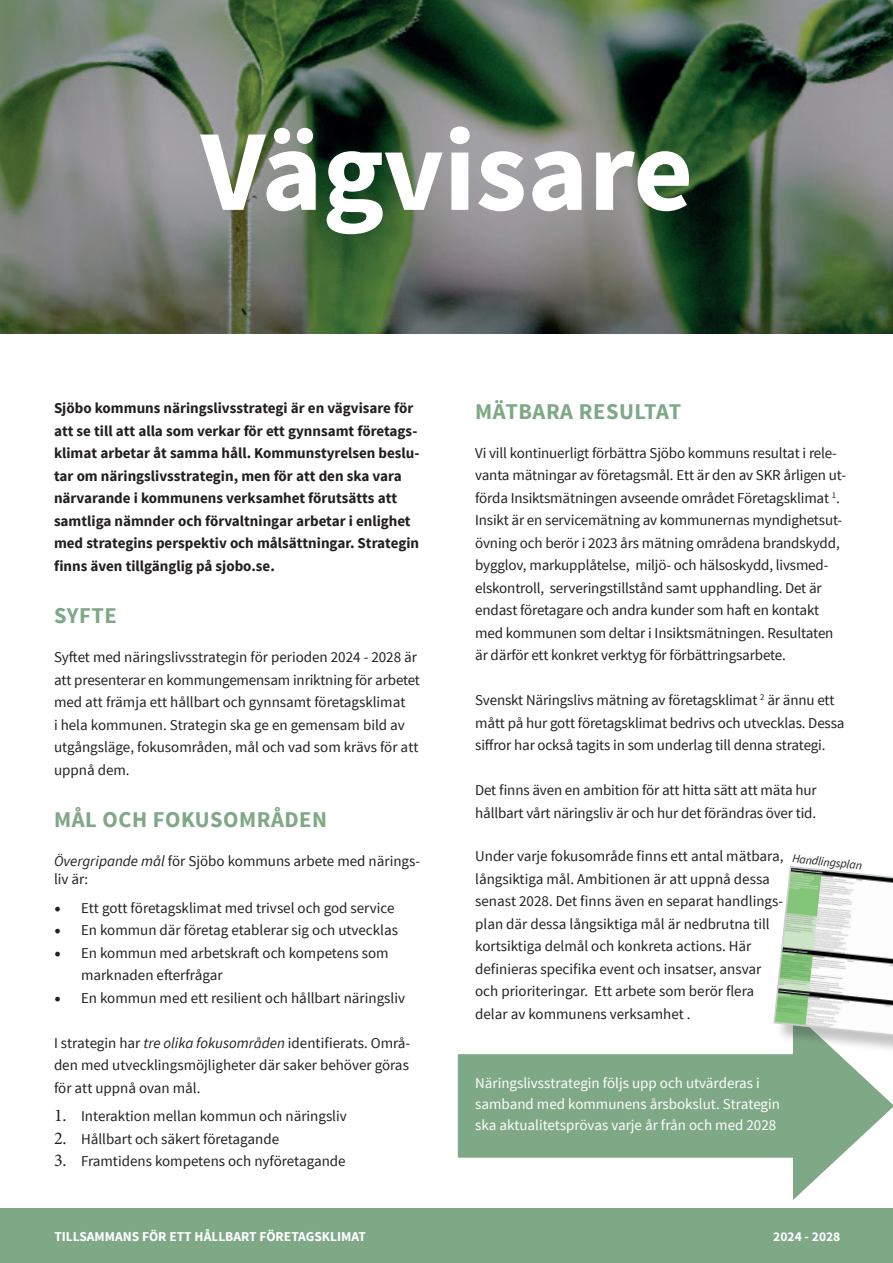
<style>
.page{position:relative;width:893px;height:1263px;background:#fff}
.page>*{position:absolute;margin:0;border:0;box-sizing:border-box;transform-origin:0 0}
.t1{font:700 115.5px "Source Sans Pro";color:#fff}
.t2{font:700 22.5px "Source Sans Pro";letter-spacing:.025em;color:#7fa886}
.t3{font:15px/22.5px "Source Sans Pro";letter-spacing:-.01em;color:#231f20}
.t4{font:700 15px/22.5px "Source Sans Pro";color:#231f20}
.t5{font:15px/21px "Source Sans Pro";color:#fff}
.t6{font:700 13.5px "Source Sans Pro";color:#fff}
.t7{font:italic 12px "Source Sans Pro";color:#231f20}
.s1{font-style:italic}
.s2{font-family:"Minion Pro";font-size:18px}
</style>
<div class="page">
<div style="left:0;top:1209px;width:893px;height:54px;background:#7fa886"></div>
<div style="left:458px;top:1054px;width:356px;height:104px;background:#7fa886"></div>
<img style="left:1px;top:0;width:892px;height:334px">
<svg style="left:772px;top:866px;width:121px;height:334px"></svg>
<h1 class="t1" style="left:201px;top:97px;width:494px">Vägvisare</h1>
<p class="t4" style="left:54px;top:397px;width:367px">Sjöbo kommuns näringslivsstrategi är en vägvisare för att se till att alla som verkar för ett gynnsamt företags&shy;klimat arbetar åt samma håll. Kommunstyrelsen beslu&shy;tar om näringslivsstrategin, men för att den ska vara närvarande i kommunens verksamhet förutsätts att samtliga nämnder och förvaltningar arbetar i enlighet med strategins perspektiv och målsättningar. Strategin finns även tillgänglig på sjobo.se.</p>
<h2 class="t2" style="left:54px;top:601px;width:64px">SYFTE</h2>
<p class="t3" style="left:54px;top:646px;width:367px">Syftet med näringslivsstrategin för perioden 2024 - 2028 är att presenterar en kommungemensam inriktning för arbetet med att främja ett hållbart och gynnsamt företagsklimat<br>i hela kommunen. Strategin ska ge en gemensam bild av utgångsläge, fokusområden, mål och vad som krävs för att uppnå dem.</p>
<h2 class="t2" style="left:54px;top:805px;width:275px">MÅL OCH FOKUSOMRÅDEN</h2>
<p class="t3" style="left:54px;top:852px;width:368px;line-height:18px"><span class="s1">Övergripande mål</span> för Sjöbo kommuns arbete med närings&shy;liv är:</p>
<p class="t3" style="left:54px;top:897px;width:342px"><span class="s2">•</span> Ett gott företagsklimat med trivsel och god service</p>
<p class="t3" style="left:54px;top:919px;width:346px"><span class="s2">•</span> En kommun där företag etablerar sig och utvecklas</p>
<p class="t3" style="left:81px;top:942px;width:309px;text-indent:-27px"><span class="s2">•</span> En kommun med arbetskraft och kompetens som marknaden efterfrågar</p>
<p class="t3" style="left:54px;top:987px;width:353px"><span class="s2">•</span> En kommun med ett resilient och hållbart näringsliv</p>
<p class="t3" style="left:54px;top:1032px;width:358px;text-align:justify">I strategin har <span class="s1">tre olika fokusområden</span> identifierats. Områ&shy;den med utvecklingsmöjligheter där saker behöver göras för att uppnå ovan mål.</p>
<p class="t3" style="left:54px;top:1105px;width:294px"><span class="s2">1.</span> Interaktion mellan kommun och näringsliv</p>
<p class="t3" style="left:54px;top:1128px;width:227px"><span class="s2">2.</span> Hållbart och säkert företagande</p>
<p class="t3" style="left:54px;top:1150px;width:293px"><span class="s2">3.</span> Framtidens kompetens och nyföretagande</p>
<h2 class="t2" style="left:475px;top:397px;width:208px">MÄTBARA RESULTAT</h2>
<p class="t3" style="left:475px;top:442px;width:372px">Vi vill kontinuerligt förbättra Sjöbo kommuns resultat i rele&shy;vanta mätningar av företagsmål. Ett är den av SKR årligen ut&shy;förda Insiktsmätningen avseende området Företagsklimat <sup>1</sup>.<br>Insikt är en servicemätning av kommunernas myndighetsut&shy;övning och berör i 2023 års mätning områdena brandskydd, bygglov, markupplåtelse, miljö- och hälsoskydd, livsmed&shy;elskontroll, serveringstillstånd samt upphandling. Det är endast företagare och andra kunder som haft en kontakt med kommunen som deltar i Insiktsmätningen. Resultaten är därför ett konkret verktyg för förbättringsarbete.</p>
<p class="t3" style="left:475px;top:689px;width:371px">Svenskt Näringslivs mätning av företagsklimat <sup>2</sup> är ännu ett mått på hur gott företagsklimat bedrivs och utvecklas. Dessa siffror har också tagits in som underlag till denna strategi.</p>
<p class="t3" style="left:475px;top:779px;width:343px">Det finns även en ambition för att hitta sätt att mäta hur hållbart vårt näringsliv är och hur det förändras över tid.</p>
<p class="t3" style="left:475px;top:845px;width:310px">Under varje fokusområde finns ett antal mätbara, långsiktiga mål. Ambitionen är att uppnå dessa senast 2028. Det finns även en separat handlings&shy;plan där dessa långsiktiga mål är nedbrutna till kortsiktiga delmål och konkreta actions. Här definieras specifika event och insatser, ansvar och prioriteringar. Ett arbete som berör flera delar av kommunens verksamhet .</p>
<p class="t7" style="left:793px;top:851px;width:71px;rotate:6deg">Handlingsplan</p>
<p class="t5" style="left:475px;top:1072px;width:306px">Näringslivsstrategin följs upp och utvärderas i samband med kommunens årsbokslut. Strategin ska aktualitetsprövas varje år från och med 2028</p>
<p class="t6" style="left:54px;top:1228px;width:313px">TILLSAMMANS FÖR ETT HÅLLBART FÖRETAGSKLIMAT</p>
<p class="t6" style="left:773px;top:1228px;width:69px">2024 - 2028</p>
</div>
